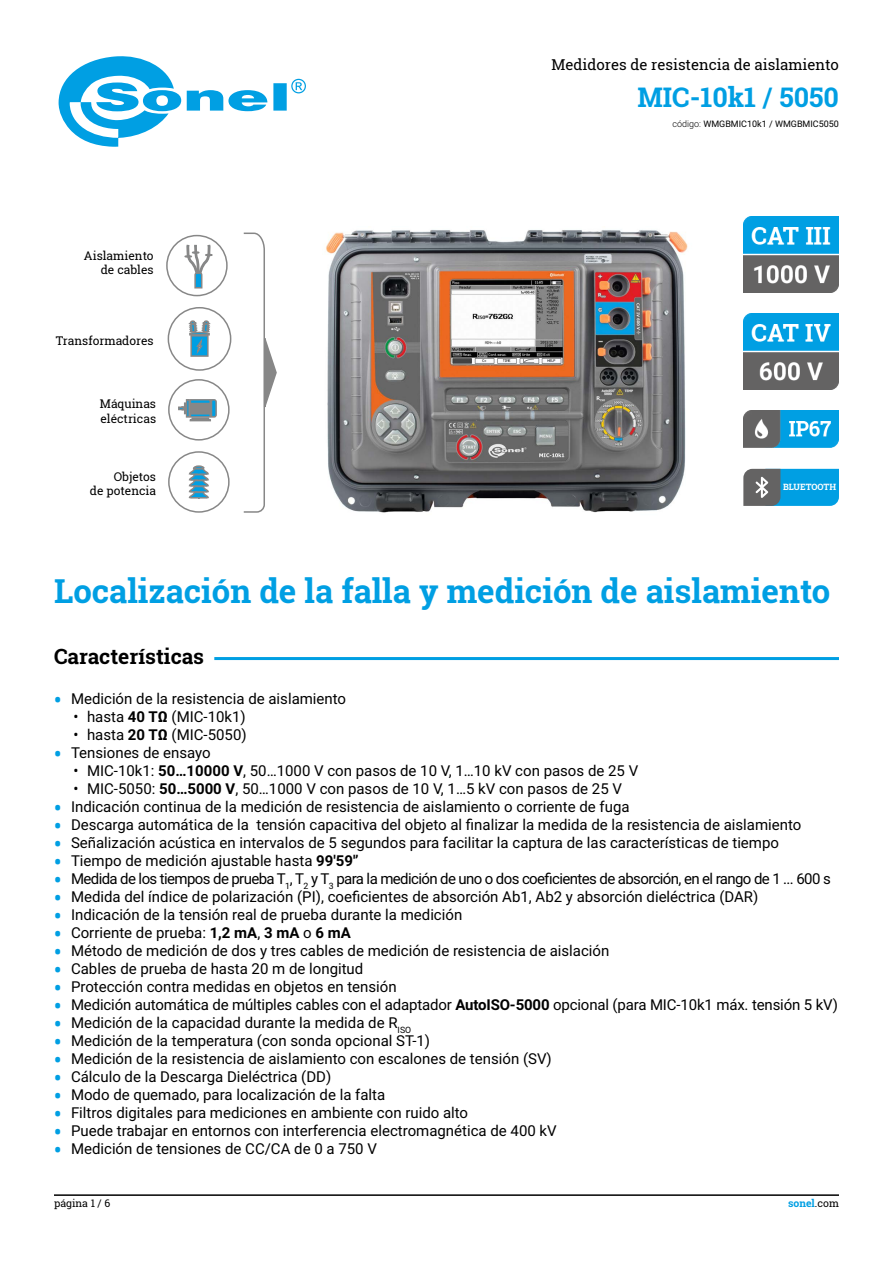
<style>
.page{position:relative;width:893px;height:1263px;background:#fff}
.page>*{position:absolute;margin:0;border:0;box-sizing:border-box;transform-origin:0 0}
.t1{font:700 33px "Roboto Slab";color:#009fe3}
.t2{font:700 27px "Roboto Slab";color:#009fe3}
.t3{font:700 21px "Roboto Slab";color:#000}
.t4{font:15px "Roboto";color:#000}
.t5{font:15px "Roboto";letter-spacing:-.04em;color:#000}
.t6{font:15px "Roboto Slab";color:#000}
.t7{font:12px/14.4px "Roboto Slab";color:#000;text-align:right}
.t8{font:10.5px "Roboto Slab";color:#000}
.t9{font:700 10.5px "Roboto Slab";color:#009fe3}
.t10{font:9px "Roboto";color:#000}
.t11{font:700 8.7px "Roboto Slab";color:#fff}
.s1{font-weight:300}
.s2{font-family:"Roboto Slab";font-weight:700;font-size:21px;color:#009fe3}
.s3{font-weight:700}
.s4{font-weight:400;color:#000}
</style>
<div class="page">
<hr style="left:54px;top:1194px;width:785px;height:2px;background:#000">
<svg style="left:58px;top:56px;width:248px;height:91px"></svg>
<hr style="left:214px;top:657px;width:625px;height:3px;background:#009fe3">
<img style="left:743px;top:217px;width:96px;height:75px">
<img style="left:744px;top:410px;width:95px;height:38px">
<img style="left:743px;top:314px;width:96px;height:75px">
<svg style="left:743px;top:469px;width:96px;height:37px;background:#2e8fb8"></svg>
<img style="left:326px;top:230px;width:362px;height:283px">
<svg style="left:178px;top:399px;width:39px;height:23px"></svg>
<div style="left:168px;top:379px;width:62px;height:62px;border:2px solid #878787;border-radius:50%"></div>
<svg style="left:188px;top:465px;width:21px;height:34px"></svg>
<div style="left:168px;top:451px;width:62px;height:62px;border:2px solid #878787;border-radius:50%"></div>
<svg style="left:184px;top:244px;width:29px;height:45px"></svg>
<div style="left:166px;top:235px;width:62px;height:61px;border:2px solid #878787;border-radius:50%"></div>
<svg style="left:188px;top:320px;width:23px;height:37px"></svg>
<div style="left:168px;top:307px;width:63px;height:64px;border:2px solid #878787;border-radius:50%"></div>
<svg style="left:243px;top:232px;width:34px;height:281px"></svg>
<p class="t7" style="left:84px;top:248px;width:71px">Aislamiento de cables</p>
<p class="t7" style="left:56px;top:333px;width:99px">Transformadores</p>
<p class="t7" style="left:100px;top:396px;width:58px;text-align:left">Máquinas eléctricas</p>
<p class="t7" style="left:90px;top:469px;width:68px">Objetos<br>de potencia</p>
<p class="t6" style="left:552px;top:54px;width:289px">Medidores de resistencia de aislamiento</p>
<h2 class="t2" style="left:637px;top:79px;width:203px">MIC-10k1 / 5050</h2>
<p class="t10" style="left:672px;top:117px;width:168px"><span class="s1">código:</span> WMGBMIC10k1 / WMGBMIC5050</p>
<p class="t11" style="left:783px;top:481px;width:55px">BLUETOOTH</p>
<h1 class="t1" style="left:54px;top:568px;width:778px">Localización de la falla y medición de aislamiento</h1>
<h3 class="t3" style="left:54px;top:642px;width:152px">Características</h3>
<p class="t4" style="left:54px;top:688px;width:294px"><span class="s2">•</span> Medición de la resistencia de aislamiento</p>
<p class="t4" style="left:73px;top:706px;width:174px">• hasta <span class="s3">40 TΩ</span> (MIC-10k1)</p>
<p class="t4" style="left:74px;top:724px;width:175px">• hasta <span class="s3">20 TΩ</span> (MIC-5050)</p>
<p class="t4" style="left:54px;top:742px;width:158px"><span class="s2">•</span> Tensiones de ensayo</p>
<p class="t4" style="left:73px;top:760px;width:566px">• MIC-10k1: <span class="s3">50…10000 V</span>, 50…1000 V con pasos de 10 V, 1…10 kV con pasos de 25 V</p>
<p class="t4" style="left:73px;top:778px;width:550px">• MIC-5050: <span class="s3">50…5000 V</span>, 50…1000 V con pasos de 10 V, 1…5 kV con pasos de 25 V</p>
<p class="t4" style="left:54px;top:796px;width:577px"><span class="s2">•</span> Indicación continua de la medición de resistencia de aislamiento o corriente de fuga</p>
<p class="t4" style="left:54px;top:814px;width:749px"><span class="s2">•</span> Descarga automática de la tensión capacitiva del objeto al finalizar la medida de la resistencia de aislamiento</p>
<p class="t4" style="left:54px;top:832px;width:726px"><span class="s2">•</span> Señalización acústica en intervalos de 5 segundos para facilitar la captura de las características de tiempo</p>
<p class="t4" style="left:54px;top:850px;width:306px"><span class="s2">•</span> Tiempo de medición ajustable hasta <span class="s3">99'59'’</span></p>
<p class="t5" style="left:54px;top:868px;width:778px"><span class="s2">•</span> Medida de los tiempos de prueba T<sub>1</sub>, T<sub>2</sub> y T<sub>3</sub> para la medición de uno o dos coeficientes de absorción, en el rango de 1 ... 600 s</p>
<p class="t4" style="left:54px;top:886px;width:706px"><span class="s2">•</span> Medida del índice de polarización (PI), coeficientes de absorción Ab1, Ab2 y absorción dieléctrica (DAR)</p>
<p class="t4" style="left:54px;top:904px;width:410px"><span class="s2">•</span> Indicación de la tensión real de prueba durante la medición</p>
<p class="t4" style="left:54px;top:922px;width:298px"><span class="s2">•</span> Corriente de prueba: <span class="s3">1,2 mA</span>, <span class="s3">3 mA</span> o <span class="s3">6 mA</span></p>
<p class="t4" style="left:54px;top:940px;width:557px"><span class="s2">•</span> Método de medición de dos y tres cables de medición de resistencia de aislación</p>
<p class="t4" style="left:54px;top:958px;width:311px"><span class="s2">•</span> Cables de prueba de hasta 20 m de longitud</p>
<p class="t4" style="left:54px;top:976px;width:344px"><span class="s2">•</span> Protección contra medidas en objetos en tensión</p>
<p class="t4" style="left:54px;top:994px;width:785px"><span class="s2">•</span> Medición automática de múltiples cables con el adaptador <span class="s3">AutoISO-5000</span> opcional (para MIC-10k1 máx. tensión 5 kV)</p>
<p class="t4" style="left:54px;top:1012px;width:359px"><span class="s2">•</span> Medición de la capacidad durante la medida de R<sub>ISO</sub></p>
<p class="t4" style="left:54px;top:1030px;width:378px"><span class="s2">•</span> Medición de la temperatura (con sonda opcional ST-1)</p>
<p class="t4" style="left:54px;top:1048px;width:499px"><span class="s2">•</span> Medición de la resistencia de aislamiento con escalones de tensión (SV)</p>
<p class="t4" style="left:54px;top:1066px;width:279px"><span class="s2">•</span> Cálculo de la Descarga Dieléctrica (DD)</p>
<p class="t4" style="left:54px;top:1084px;width:333px"><span class="s2">•</span> Modo de quemado, para localización de la falta</p>
<p class="t4" style="left:54px;top:1102px;width:416px"><span class="s2">•</span> Filtros digitales para mediciones en ambiente con ruido alto</p>
<p class="t4" style="left:54px;top:1120px;width:504px"><span class="s2">•</span> Puede trabajar en entornos con interferencia electromagnética de 400 kV</p>
<p class="t4" style="left:54px;top:1138px;width:324px"><span class="s2">•</span> Medición de tensiones de CC/CA de 0 a 750 V</p>
<p class="t8" style="left:54px;top:1196px;width:58px">página 1 / 6</p>
<p class="t9" style="left:788px;top:1196px;width:52px">sonel<span class="s4">.com</span></p>
</div>
